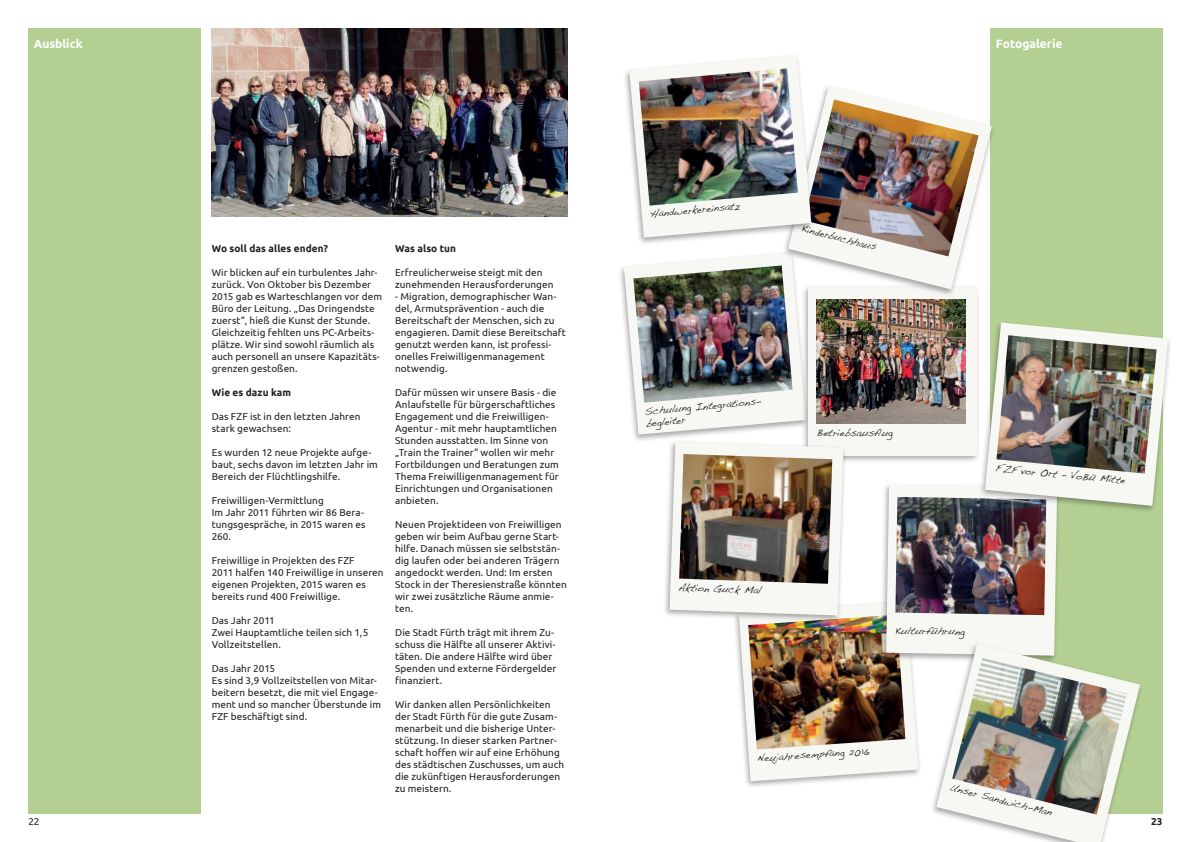
<style>
.page{position:relative;width:1191px;height:842px;background:#fff}
.page>*{position:absolute;margin:0;border:0;box-sizing:border-box;transform-origin:0 0}
.t1{font:700 12px "Ubuntu";color:#fff}
.t2{font:10px/12px "Ubuntu";letter-spacing:.005em;color:#231f20}
.t3{font:10px/12px "Handwriting Dakota";letter-spacing:.005em;color:#231f20}
.t4{font:700 10px "Ubuntu";letter-spacing:.01em;color:#231f20}
</style>
<div class="page">
<div style="left:990px;top:28px;width:172px;height:786px;background:#b3d092"></div>
<div style="left:28px;top:28px;width:172px;height:786px;background:#b3d092"></div>
<img style="left:212px;top:28px;width:355px;height:188px">
<div style="left:617px;top:250px;width:192px;height:192px;background:#231f20;opacity:.4"></div>
<div style="left:732px;top:600px;width:190px;height:189px;background:#231f20;opacity:.4"></div>
<div style="left:781px;top:83px;width:214px;height:214px;background:#231f20;opacity:.4"></div>
<svg style="left:788px;top:86px;width:203px;height:167px"></svg>
<img style="left:804px;top:99px;width:174px;height:154px">
<div style="left:622px;top:53px;width:193px;height:192px;background:#231f20;opacity:.4"></div>
<svg style="left:629px;top:56px;width:182px;height:182px"></svg>
<img style="left:639px;top:68px;width:159px;height:138px">
<svg style="left:936px;top:781px;width:174px;height:61px;fill:#f7f7f3"></svg>
<img style="left:952px;top:781px;width:166px;height:34px">
<img style="left:624px;top:253px;width:544px;height:528px">
<img style="left:679px;top:454px;width:153px;height:130px">
<p class="t1" style="left:34px;top:38px;width:50px">Ausblick</p>
<p class="t4" style="left:212px;top:244px;width:118px">Wo soll das alles enden?</p>
<p class="t2" style="left:212px;top:267px;width:172px">Wir blicken auf ein turbulentes Jahr&shy;zurück. Von Oktober bis Dezember 2015 gab es Warteschlangen vor dem Büro der Leitung. „Das Dringendste zuerst“, hieß die Kunst der Stunde.<br>Gleichzeitig fehlten uns PC-Arbeits&shy;plätze. Wir sind sowohl räumlich als auch personell an unsere Kapazitäts&shy;grenzen gestoßen.</p>
<p class="t4" style="left:212px;top:388px;width:81px">Wie es dazu kam</p>
<p class="t2" style="left:212px;top:411px;width:150px">Das FZF ist in den letzten Jahren stark gewachsen:</p>
<p class="t2" style="left:212px;top:447px;width:168px">Es wurden 12 neue Projekte aufge&shy;baut, sechs davon im letzten Jahr im<br>Bereich der Flüchtlingshilfe.</p>
<p class="t2" style="left:212px;top:495px;width:155px">Freiwilligen-Vermittlung<br>Im Jahr 2011 führten wir 86 Bera&shy;tungsgespräche, in 2015 waren es<br>260.</p>
<p class="t2" style="left:212px;top:555px;width:173px">Freiwillige in Projekten des FZF<br>2011 halfen 140 Freiwillige in unseren eigenen Projekten, 2015 waren es bereits rund 400 Freiwillige.</p>
<p class="t2" style="left:212px;top:615px;width:158px">Das Jahr 2011<br>Zwei Hauptamtliche teilen sich 1,5<br>Vollzeitstellen.</p>
<p class="t2" style="left:212px;top:663px;width:171px">Das Jahr 2015<br>Es sind 3,9 Vollzeitstellen von Mitar&shy;beitern besetzt, die mit viel Engage&shy;ment und so mancher Überstunde im<br>FZF beschäftigt sind.</p>
<p class="t4" style="left:395px;top:244px;width:63px">Was also tun</p>
<p class="t2" style="left:395px;top:267px;width:160px">Erfreulicherweise steigt mit den zunehmenden Herausforderungen</p>
<p class="t2" style="left:395px;top:291px;width:172px">- Migration, demographischer Wan&shy;del, Armutsprävention - auch die<br>Bereitschaft der Menschen, sich zu engagieren. Damit diese Bereitschaft genutzt werden kann, ist professi&shy;onelles Freiwilligenmanagement notwendig.</p>
<p class="t2" style="left:395px;top:387px;width:165px">Dafür müssen wir unsere Basis - die<br>Anlaufstelle für bürgerschaftliches<br>Engagement und die Freiwilligen-<br>Agentur - mit mehr hauptamtlichen<br>Stunden ausstatten. Im Sinne von „Train the Trainer“ wollen wir mehr<br>Fortbildungen und Beratungen zum<br>Thema Freiwilligenmanagement für<br>Einrichtungen und Organisationen anbieten.</p>
<p class="t2" style="left:395px;top:519px;width:173px">Neuen Projektideen von Freiwilligen geben wir beim Aufbau gerne Start&shy;hilfe. Danach müssen sie selbststän&shy;dig laufen oder bei anderen Trägern angedockt werden. Und: Im ersten<br>Stock in der Theresienstraße könnten wir zwei zusätzliche Räume anmie&shy;ten.</p>
<p class="t2" style="left:395px;top:627px;width:163px">Die Stadt Fürth trägt mit ihrem Zu&shy;schuss die Hälfte all unserer Aktivi&shy;täten. Die andere Hälfte wird über<br>Spenden und externe Fördergelder finanziert.</p>
<p class="t2" style="left:395px;top:699px;width:171px">Wir danken allen Persönlichkeiten der Stadt Fürth für die gute Zusam&shy;menarbeit und die bisherige Unter&shy;stützung. In dieser starken Partner&shy;schaft hoffen wir auf eine Erhöhung des städtischen Zuschusses, um auch die zukünftigen Herausforderungen zu meistern.</p>
<p class="t1" style="left:996px;top:38px;width:68px">Fotogalerie</p>
<p class="t3" style="left:650px;top:208px;width:91px;rotate:-5deg">Handwerkereinsatz</p>
<p class="t3" style="left:803px;top:222px;width:78px;rotate:14deg">Kinderbuchhaus</p>
<p class="t3" style="left:644px;top:405px;width:117px;rotate:-5deg">Schulung Integrations&shy;begleiter</p>
<p class="t3" style="left:678px;top:581px;width:85px;rotate:2deg">Aktion Guck Mal</p>
<p class="t3" style="left:816px;top:426px;width:77px">Betriebsausflug</p>
<p class="t3" style="left:996px;top:461px;width:132px;rotate:6deg">FZF vor Ort – VoBü Mitte</p>
<p class="t3" style="left:895px;top:624px;width:71px;rotate:1deg">Kulturführung</p>
<p class="t3" style="left:756px;top:752px;width:114px;rotate:-4deg">Neujahresempfang 2016</p>
<p class="t3" style="left:951px;top:781px;width:106px;rotate:14deg">Unser Sandwich-Man</p>
<p class="t2" style="left:28px;top:816px;width:13px">22</p>
<p class="t4" style="left:1151px;top:817px;width:13px">23</p>
</div>
